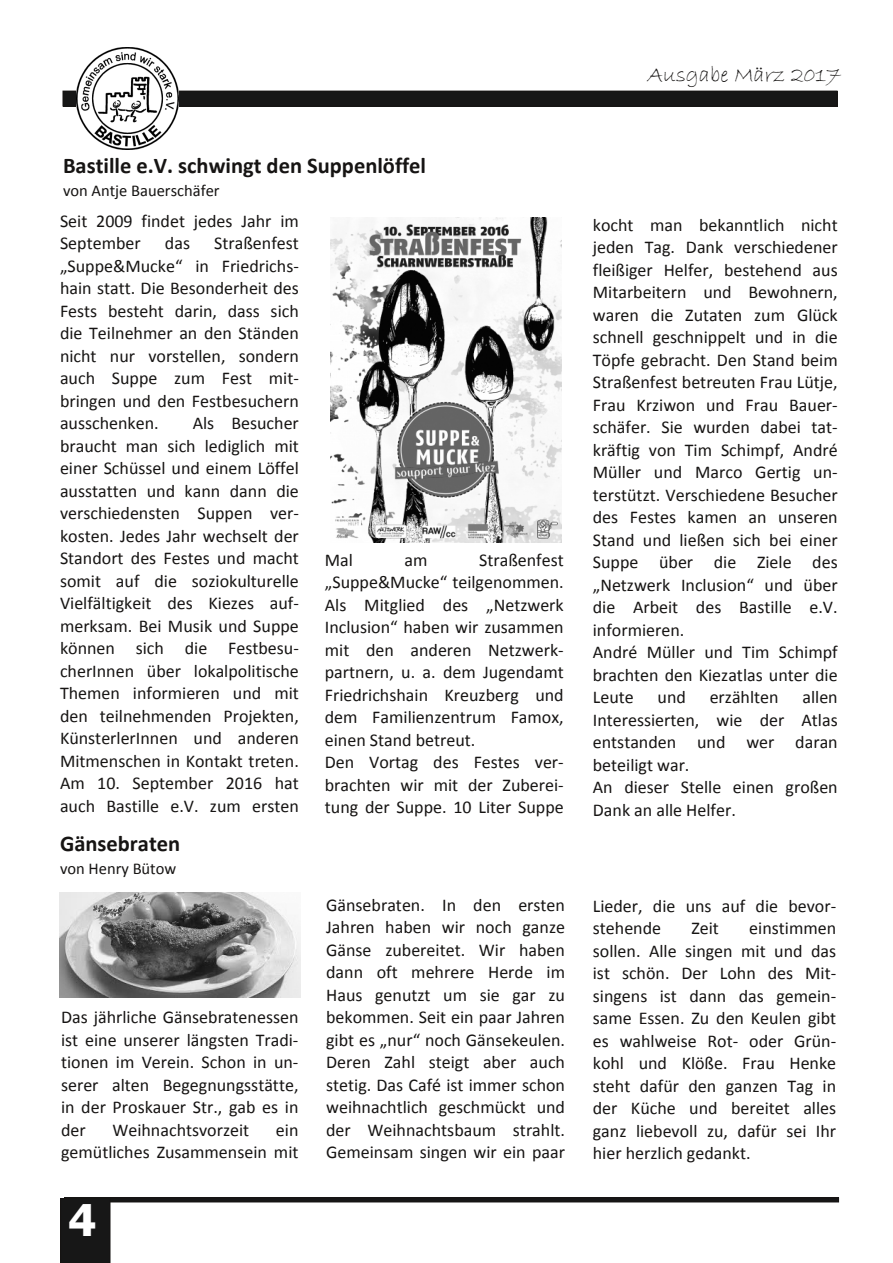
<style>
.page{position:relative;width:893px;height:1263px;background:#fff}
.page>*{position:absolute;margin:0;border:0;box-sizing:border-box;transform-origin:0 0}
.t1{font:700 43.5px "Tahoma";color:#fff}
.t2{font:700 22.5px "Calibri";color:#161413}
.t3{font:22.5px "Bradley Hand ITC";color:#161413}
.t4{font:18px/22.5px "Calibri";color:#161413}
.t5{font:16.5px "Calibri";color:#161413}
</style>
<div class="page">
<div style="left:63px;top:91px;width:774px;height:15px;background:#171717"></div>
<img style="left:76px;top:48px;width:102px;height:101px">
<img style="left:330px;top:217px;width:231px;height:325px">
<div style="left:64px;top:1198px;width:774px;height:4px;border:1px solid #161413"></div>
<div style="left:60px;top:1199px;width:50px;height:64px;background:#171717"></div>
<img style="left:60px;top:892px;width:241px;height:105px">
<p class="t2" style="left:63px;top:156px;width:365px">Bastille e.V. schwingt den Suppenlöffel</p>
<p class="t5" style="left:63px;top:183px;width:158px">von Antje Bauerschäfer</p>
<p class="t4" style="left:60px;top:211px;width:240px">Seit 2009 findet jedes Jahr im<br>September</p>
<p class="t4" style="left:60px;top:234px;width:240px;text-align:justify;text-indent:154px">Straßenfest „Suppe&amp;Mucke“ in Friedrichs‐ hain statt. Die Besonderheit des Fests besteht darin, dass sich die Teilnehmer an den Ständen nicht nur vorstellen, sondern auch Suppe zum Fest mit‐ bringen und den Festbesuchern ausschenken.</p>
<p class="t4" style="left:165px;top:234px;width:27px">das</p>
<p class="t4" style="left:60px;top:414px;width:240px;text-align:justify;text-indent:133px">Als Besucher braucht man sich lediglich mit einer Schüssel und einem Löffel ausstatten und kann dann die verschiedensten Suppen ver‐ kosten. Jedes Jahr wechselt der Standort des Festes und macht somit auf die soziokulturelle Vielfältigkeit des Kiezes auf‐ merksam. Bei Musik und Suppe können sich die Festbesu‐ cherInnen über lokalpolitische Themen informieren und mit den teilnehmenden Projekten, KünsterlerInnen und anderen Mitmenschen in Kontakt treten.<br>Am 10. September 2016 hat auch Bastille e.V. zum ersten</p>
<p class="t4" style="left:325px;top:550px;width:240px;text-indent:154px">Straßenfest „Suppe&amp;Mucke“ teilgenommen.<br>Als Mitglied des „Netzwerk<br>Inclusion“ haben wir zusammen mit den anderen Netzwerk‐ partnern, u. a. dem Jugendamt<br>Friedrichshain Kreuzberg und dem Familienzentrum Famox, einen Stand betreut.<br>Den Vortag des Festes ver‐ brachten wir mit der Zuberei‐ tung der Suppe. 10 Liter Suppe</p>
<p class="t4" style="left:325px;top:550px;width:30px">Mal</p>
<p class="t4" style="left:405px;top:550px;width:24px">am</p>
<p class="t2" style="left:60px;top:834px;width:122px">Gänsebraten</p>
<p class="t5" style="left:60px;top:861px;width:118px">von Henry Bütow</p>
<p class="t3" style="left:647px;top:62px;width:195px">Ausgabe März 2017</p>
<p class="t4" style="left:593px;top:215px;width:246px">kocht man bekanntlich nicht jeden Tag. Dank verschiedener fleißiger Helfer, bestehend aus<br>Mitarbeitern und Bewohnern, waren die Zutaten zum Glück schnell geschnippelt und in die<br>Töpfe gebracht. Den Stand beim<br>Straßenfest betreuten Frau Lütje,<br>Frau Krziwon und Frau Bauer‐ schäfer. Sie wurden dabei tat‐ kräftig von Tim Schimpf, André<br>Müller und Marco Gertig un‐ terstützt. Verschiedene Besucher des Festes kamen an unseren<br>Stand und ließen sich bei einer<br>Suppe über die Ziele des „Netzwerk Inclusion“ und über die Arbeit des Bastille e.V. informieren.<br>André Müller und Tim Schimpf brachten den Kiezatlas unter die<br>Leute</p>
<p class="t4" style="left:593px;top:688px;width:246px;text-indent:210px">allen<br>Interessierten, wie der Atlas entstanden und wer daran beteiligt war.<br>An dieser Stelle einen großen<br>Dank an alle Helfer.</p>
<p class="t4" style="left:658px;top:688px;width:30px">und</p>
<p class="t4" style="left:710px;top:688px;width:70px">erzählten</p>
<p class="t4" style="left:61px;top:1007px;width:239px;text-align:justify">Das jährliche Gänsebratenessen ist eine unserer längsten Tradi‐ tionen im Verein. Schon in un‐ serer alten Begegnungsstätte, in der Proskauer Str., gab es in der</p>
<p class="t4" style="left:112px;top:1120px;width:138px">Weihnachtsvorzeit</p>
<p class="t4" style="left:61px;top:1120px;width:239px;text-align:right">ein<br>gemütliches Zusammensein mit</p>
<h1 class="t1" style="left:69px;top:1190px;width:29px">4</h1>
<p class="t4" style="left:326px;top:895px;width:240px;text-align:justify">Gänsebraten. In den ersten Jahren haben wir noch ganze Gänse zubereitet. Wir haben dann oft mehrere Herde im Haus genutzt um sie gar zu bekommen. Seit ein paar Jahren gibt es „nur“ noch Gänsekeulen.<br>Deren Zahl steigt aber auch stetig. Das Café ist immer schon weihnachtlich geschmückt und der Weihnachtsbaum strahlt.<br>Gemeinsam singen wir ein paar</p>
<p class="t4" style="left:593px;top:896px;width:245px">Lieder, die uns auf die bevor‐ stehende</p>
<p class="t4" style="left:593px;top:918px;width:245px;text-align:justify;text-indent:156px">einstimmen sollen. Alle singen mit und das ist schön. Der Lohn des Mit‐ singens ist dann das gemein‐ same Essen. Zu den Keulen gibt es wahlweise Rot‐ oder Grün‐ kohl und Klöße. Frau Henke steht dafür den ganzen Tag in der Küche und bereitet alles ganz liebevoll zu, dafür sei Ihr hier herzlich gedankt.</p>
<p class="t4" style="left:691px;top:918px;width:29px">Zeit</p>
</div>
